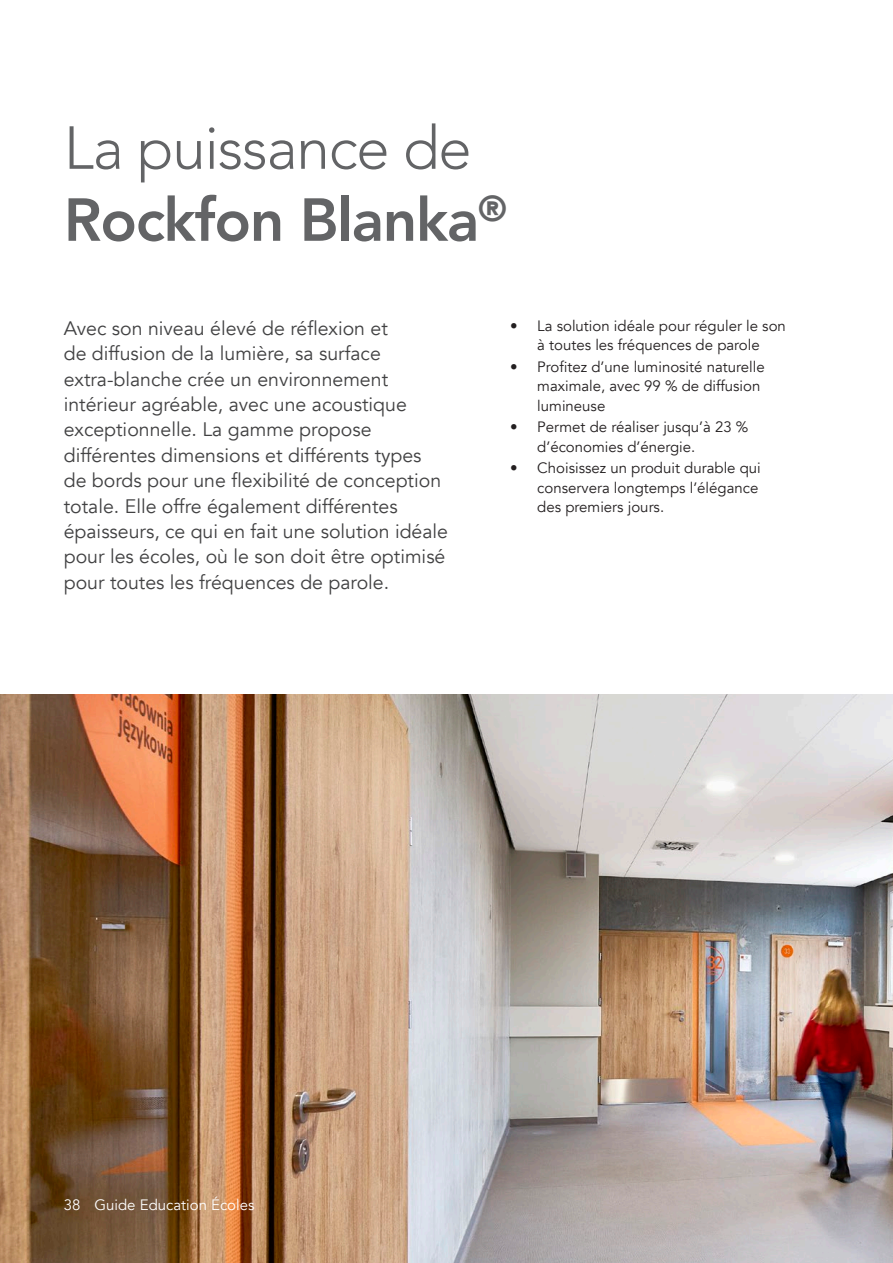
<style>
.page{position:relative;width:893px;height:1263px;background:#fff}
.page>*{position:absolute;margin:0;border:0;box-sizing:border-box;transform-origin:0 0}
.t1{font:300 60px/72px "Avenir";letter-spacing:-.02em;color:#636466}
.t2{font:19.5px/25.3px "Avenir";color:#414142}
.t3{font:15px/19.5px "Avenir";color:#231f20}
.t4{font:15px "Avenir";color:#fff}
.s1{font-weight:800}
</style>
<div class="page">
<img style="left:0;top:695px;width:893px;height:568px">
<h1 class="t1" style="left:64px;top:112px;width:445px">La puissance de<br><span class="s1">Rockfon Blanka</span><sup>®</sup></h1>
<p class="t2" style="left:64px;top:316px;width:386px">Avec son niveau élevé de réflexion et<br>de diffusion de la lumière, sa surface extra-blanche crée un environnement intérieur agréable, avec une acoustique exceptionnelle. La gamme propose différentes dimensions et différents types de bords pour une flexibilité de conception totale. Elle offre également différentes épaisseurs, ce qui en fait une solution idéale pour les écoles, où le son doit être optimisé pour toutes les fréquences de parole.</p>
<p class="t3" style="left:510px;top:316px;width:277px;text-align:center">• La solution idéale pour réguler le son à toutes les fréquences de parole</p>
<p class="t3" style="left:537px;top:357px;width:229px;text-indent:-27px">• Profitez d’une luminosité naturelle maximale, avec 99 % de diffusion lumineuse</p>
<p class="t3" style="left:537px;top:418px;width:213px;text-indent:-27px">• Permet de réaliser jusqu’à 23 % d’économies d’énergie.</p>
<p class="t3" style="left:537px;top:459px;width:225px;text-indent:-27px">• Choisissez un produit durable qui conservera longtemps l’élégance des premiers jours.</p>
<p class="t4" style="left:64px;top:1196px;width:18px">38</p>
<p class="t4" style="left:94px;top:1196px;width:162px">Guide Education Écoles</p>
</div>
